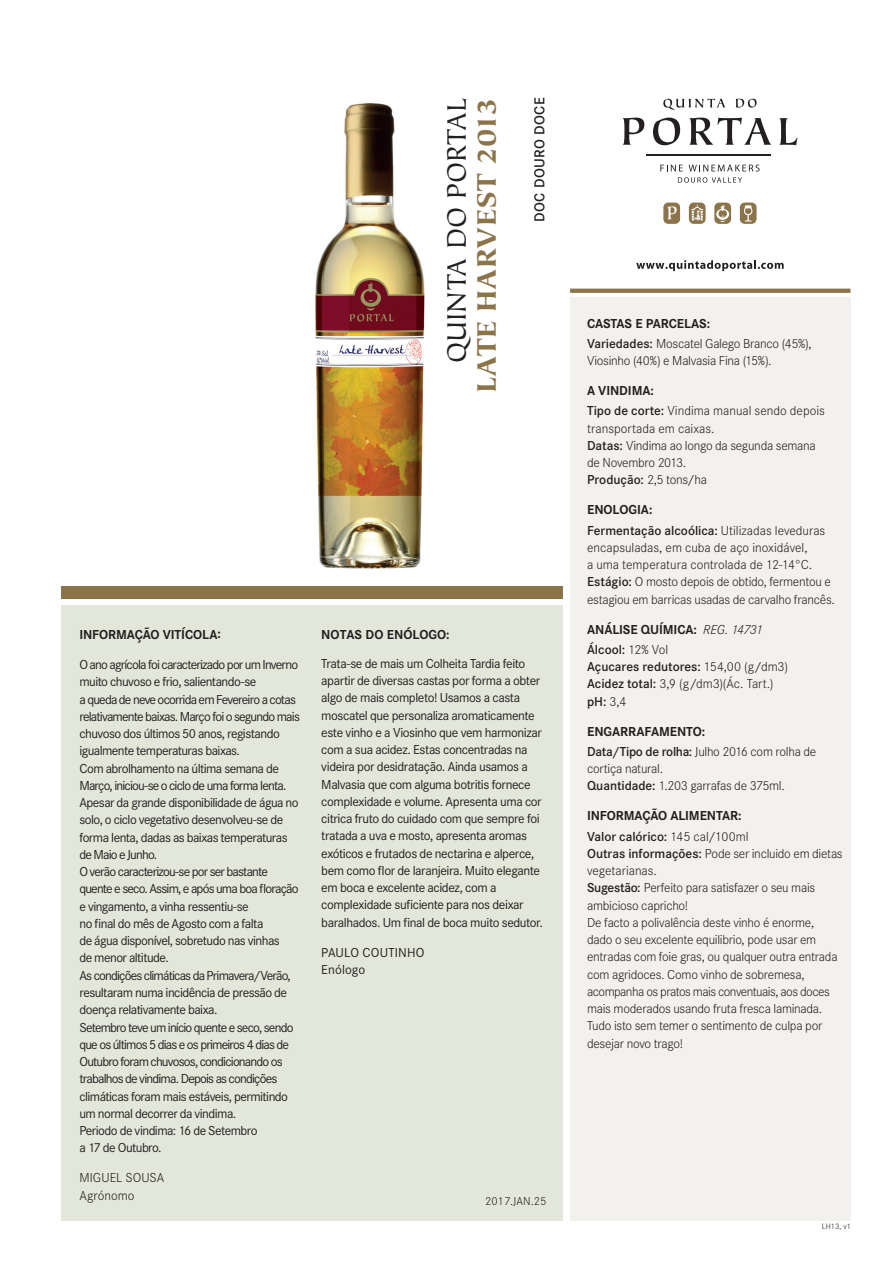
<style>
.page{position:relative;width:893px;height:1263px;background:#fff}
.page>*{position:absolute;margin:0;border:0;box-sizing:border-box;transform-origin:0 0}
.t1{font:900 30px "Tiepolo Std";color:#8b734a}
.t2{font:30px "Tiepolo Std";color:#231f20}
.t3{font:600 15px "Corporate S";letter-spacing:.02em;color:#231f20}
.t4{font:13.5px/17.2px "Corporate S";letter-spacing:-.04em;color:#231f20}
.t5{font:300 13.5px/17.2px "Corporate S";letter-spacing:-.02em;color:#231f20}
.t6{font:700 13.5px/20.2px "Corporate S";letter-spacing:-.005em;color:#231f20}
.t7{font:300 13.5px/20.2px "Corporate S";color:#231f20}
.t8{font:600 13.5px/20.2px "Corporate S";color:#231f20}
.t9{font:13.5px/17.2px "Corporate S";letter-spacing:.01em;color:#231f20}
.t10{font:300 12px "Corporate S";color:#231f20}
.t11{font:300 8.25px "Corporate S";color:#231f20}
.s1{font-weight:700}
.s2{font-weight:600}
.s3{font-weight:300}
.s4{font-weight:300;font-style:italic}
</style>
<div class="page">
<div style="left:61px;top:605px;width:502px;height:615px;background:#e3e7d9"></div>
<div style="left:570px;top:297px;width:280px;height:923px;background:#f3f1ed"></div>
<svg style="left:570px;top:289px;width:280px;height:4px"></svg>
<hr style="left:647px;top:155px;width:124px;height:1px;background:#231f20">
<div style="left:663px;top:203px;width:17px;height:21px;background:#8b734a;border-radius:5px"></div>
<svg style="left:667px;top:206px;width:10px;height:13px"></svg>
<svg style="left:689px;top:203px;width:17px;height:21px"></svg>
<svg style="left:691px;top:204px;width:12px;height:16px"></svg>
<div style="left:714px;top:203px;width:17px;height:21px;background:#8b734a;border-radius:5px"></div>
<svg style="left:716px;top:205px;width:13px;height:17px"></svg>
<div style="left:740px;top:203px;width:17px;height:21px;background:#8b734a;border-radius:5px"></div>
<svg style="left:744px;top:205px;width:8px;height:16px"></svg>
<svg style="left:660px;top:165px;width:100px;height:18px"></svg>
<svg style="left:622px;top:99px;width:176px;height:46px"></svg>
<svg style="left:636px;top:260px;width:148px;height:11px"></svg>
<div style="left:61px;top:586px;width:502px;height:12px;background:#8b734a"></div>
<img style="left:315px;top:103px;width:110px;height:466px">
<h1 class="t2" style="left:440px;top:363px;width:267px;rotate:-90deg">QUINTA DO PORTAL</h1>
<h1 class="t1" style="left:470px;top:393px;width:297px;rotate:-90deg">LATE HARVEST 2013</h1>
<p class="t3" style="left:531px;top:222px;width:125px;rotate:-90deg">DOC DOURO DOCE</p>
<p class="t6" style="left:79px;top:625px;width:143px">INFORMAÇÃO VITÍCOLA:</p>
<p class="t4" style="left:79px;top:656px;width:222px">O ano agrícola foi caracterizado por um Inverno muito chuvoso e frio, salientando-se<br>a queda de neve ocorrida em Fevereiro a cotas relativamente baixas. Março foi o segundo mais chuvoso dos últimos 50 anos, registando igualmente temperaturas baixas.<br>Com abrolhamento na última semana de Março, iniciou-se o ciclo de uma forma lenta.<br>Apesar da grande disponibilidade de água no solo, o ciclo vegetativo desenvolveu-se de forma lenta, dadas as baixas temperaturas de Maio e Junho.<br>O verão caracterizou-se por ser bastante quente e seco. Assim, e após uma boa floração e vingamento, a vinha ressentiu-se<br>no final do mês de Agosto com a falta<br>de água disponível, sobretudo nas vinhas<br>de menor altitude.<br>As condições climáticas da Primavera/Verão, resultaram numa incidência de pressão de doença relativamente baixa.<br>Setembro teve um início quente e seco, sendo que os últimos 5 dias e os primeiros 4 dias de Outubro foram chuvosos, condicionando os trabalhos de vindima. Depois as condições climáticas foram mais estáveis, permitindo um normal decorrer da vindima.<br>Periodo de vindima: 16 de Setembro<br>a 17 de Outubro.</p>
<p class="t7" style="left:79px;top:1169px;width:86px;line-height:17.2px">MIGUEL SOUSA<br>Agrónomo</p>
<p class="t6" style="left:321px;top:625px;width:130px">NOTAS DO ENÓLOGO:</p>
<p class="t4" style="left:321px;top:655px;width:223px">Trata-se de mais um Colheita Tardia feito apartir de diversas castas por forma a obter algo de mais completo! Usamos a casta moscatel que personaliza aromaticamente este vinho e a Viosinho que vem harmonizar com a sua acidez. Estas concentradas na videira por desidratação. Ainda usamos a Malvasia que com alguma botritis fornece complexidade e volume. Apresenta uma cor citrica fruto do cuidado com que sempre foi tratada a uva e mosto, apresenta aromas exóticos e frutados de nectarina e alperce, bem como flor de laranjeira. Muito elegante em boca e excelente acidez, com a complexidade suficiente para nos deixar baralhados. Um final de boca muito sedutor.</p>
<p class="t9" style="left:321px;top:944px;width:105px">PAULO COUTINHO<br>Enólogo</p>
<p class="t10" style="left:485px;top:1194px;width:63px">2017.JAN.25</p>
<p class="t5" style="left:587px;top:313px;width:226px;line-height:20.2px"><span class="s1">CASTAS E PARCELAS:<br></span><span class="s2">Variedades:</span> Moscatel Galego Branco (45%),</p>
<p class="t5" style="left:587px;top:352px;width:186px">Viosinho (40%) e Malvasia Fina (15%).</p>
<p class="t7" style="left:587px;top:381px;width:239px"><span class="s1">A VINDIMA:<br></span><span class="s2">Tipo de corte:</span> Vindima manual sendo depois</p>
<p class="t5" style="left:587px;top:420px;width:230px">transportada em caixas.<br><span class="s2">Datas:</span> Vindima ao longo da segunda semana de Novembro 2013.<br><span class="s2">Produção:</span> 2,5 tons/ha</p>
<p class="t8" style="left:587px;top:500px;width:240px"><span class="s1">ENOLOGIA:<br></span>Fermentação alcoólica: <span class="s3">Utilizadas leveduras</span></p>
<p class="t5" style="left:587px;top:539px;width:249px">encapsuladas, em cuba de aço inoxidável,<br>a uma temperatura controlada de 12-14°C.<br><span class="s2">Estágio:</span> O mosto depois de obtido, fermentou e estagiou em barricas usadas de carvalho francês.</p>
<p class="t6" style="left:587px;top:619px;width:177px">ANÁLISE QUÍMICA: <span class="s4">REG. 14731<br></span><span class="s2">Álcool:</span> <span class="s3">12% Vol</span></p>
<p class="t5" style="left:587px;top:658px;width:203px"><span class="s2">Açucares redutores:</span> 154,00 (g/dm3)<br><span class="s2">Acidez total:</span> 3,9 (g/dm3)(Ác. Tart.) <span class="s2">pH:</span> 3,4</p>
<p class="t5" style="left:587px;top:721px;width:231px;line-height:20.2px"><span class="s1">ENGARRAFAMENTO:<br></span><span class="s2">Data/Tipo de rolha:</span> Julho 2016 com rolha de</p>
<p class="t5" style="left:587px;top:760px;width:199px">cortiça natural.<br><span class="s2">Quantidade:</span> 1.203 garrafas de 375ml.</p>
<p class="t6" style="left:587px;top:806px;width:163px">INFORMAÇÃO ALIMENTAR:<br><span class="s2">Valor calórico:</span> <span class="s3">145 cal/100ml</span></p>
<p class="t5" style="left:587px;top:845px;width:257px"><span class="s2">Outras informações:</span> Pode ser incluido em dietas vegetarianas.<br><span class="s2">Sugestão:</span> Perfeito para satisfazer o seu mais ambicioso capricho!<br>De facto a polivalência deste vinho é enorme, dado o seu excelente equilibrio, pode usar em entradas com foie gras, ou qualquer outra entrada com agridoces. Como vinho de sobremesa, acompanha os pratos mais conventuais, aos doces mais moderados usando fruta fresca laminada.<br>Tudo isto sem temer o sentimento de culpa por desejar novo trago!</p>
<p class="t11" style="left:822px;top:1222px;width:31px">LH13, v1</p>
</div>
